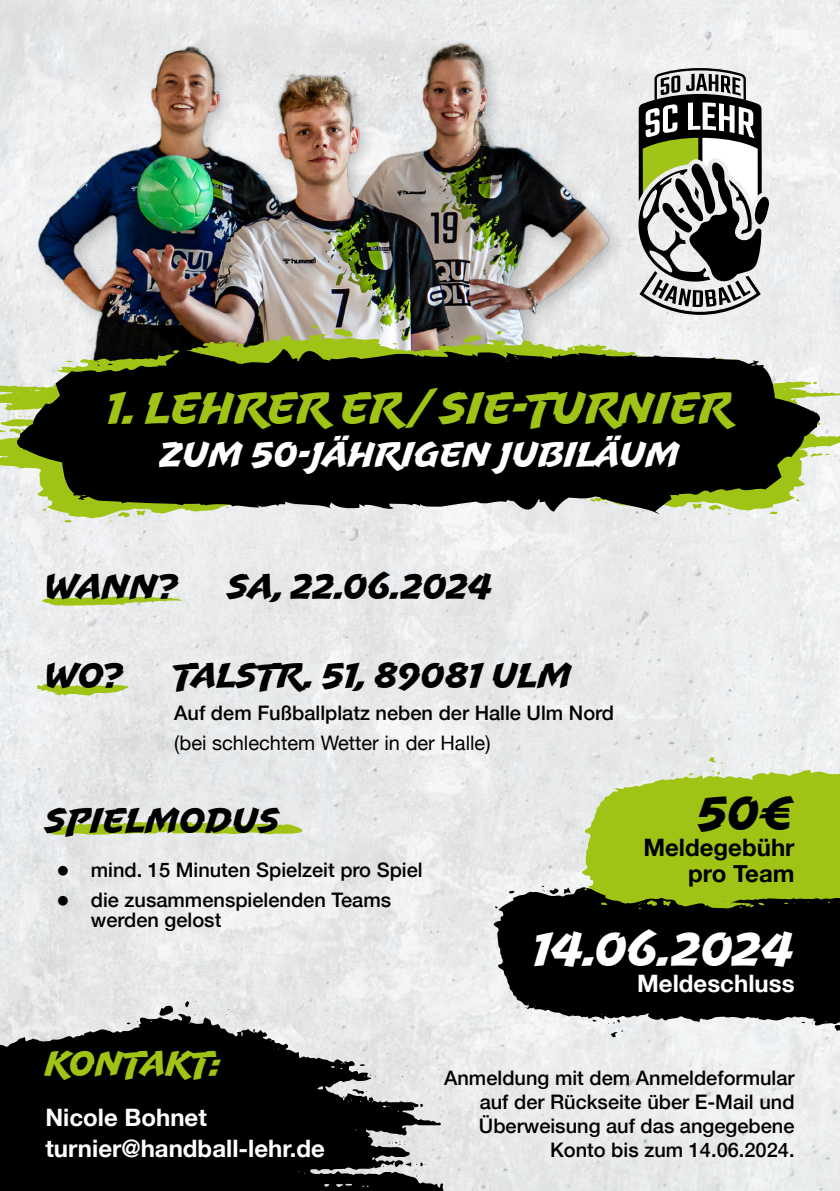
<style>
.page{position:relative;width:840px;height:1191px;background:#fff}
.page>*{position:absolute;margin:0;border:0;box-sizing:border-box;transform-origin:0 0}
.t1{font:48px "Uppercut Angle";color:#fff}
.t2{font:48px "Uppercut Angle";color:#000}
.t3{font:45.8px "Uppercut Angle";color:#a0c416}
.t4{font:36px "Uppercut Angle";color:#000}
.t5{font:36px "Uppercut Angle";color:#fff}
.t6{font:36px "Uppercut Angle";color:#a0c416}
.t7{font:700 24px/31px "Helvetica Neue";color:#fff}
.t8{font:700 24px/26px "Helvetica Neue";color:#000;text-align:right}
.t9{font:500 20px/24px "Helvetica Neue";color:#000;text-align:right}
.t10{font:20px "Helvetica Neue";color:#000}
.s1{font-weight:700}
</style>
<div class="page">
<img style="left:0;top:0;width:839px;height:1191px">
<img style="left:18px;top:3px;width:608px;height:316px">
<svg style="left:25px;top:316px;width:814px;height:206px;fill:#ebedef"></svg>
<svg style="left:821px;top:453px;width:8px;height:4px"></svg>
<svg style="left:0;top:319px;width:812px;height:194px;background:#b9b9ae"></svg>
<svg style="left:333px;top:328px;width:20px;height:9px"></svg>
<svg style="left:311px;top:324px;width:7px;height:5px"></svg>
<svg style="left:0;top:428px;width:15px;height:6px"></svg>
<svg style="left:257px;top:328px;width:3px;height:5px"></svg>
<svg style="left:8px;top:414px;width:7px;height:4px"></svg>
<svg style="left:15px;top:339px;width:806px;height:182px;background:#373a29"></svg>
<svg style="left:493px;top:857px;width:346px;height:169px;background:#2a2b2b"></svg>
<svg style="left:833px;top:1025px;width:6px;height:7px"></svg>
<svg style="left:508px;top:891px;width:6px;height:3px"></svg>
<svg style="left:610px;top:1030px;width:13px;height:7px"></svg>
<svg style="left:541px;top:885px;width:29px;height:9px"></svg>
<svg style="left:608px;top:1019px;width:11px;height:5px"></svg>
<svg style="left:581px;top:762px;width:258px;height:159px;background:#96b130"></svg>
<svg style="left:662px;top:900px;width:8px;height:6px"></svg>
<svg style="left:600px;top:902px;width:7px;height:3px"></svg>
<svg style="left:748px;top:902px;width:15px;height:5px"></svg>
<svg style="left:708px;top:757px;width:14px;height:7px"></svg>
<svg style="left:638px;top:900px;width:18px;height:9px"></svg>
<svg style="left:706px;top:770px;width:13px;height:4px"></svg>
<svg style="left:0;top:1013px;width:444px;height:178px;background:#3a3a3a"></svg>
<svg style="left:159px;top:1005px;width:14px;height:10px"></svg>
<svg style="left:185px;top:1001px;width:4px;height:6px"></svg>
<svg style="left:359px;top:1064px;width:6px;height:2px"></svg>
<svg style="left:420px;top:1103px;width:3px;height:4px"></svg>
<svg style="left:226px;top:1009px;width:3px;height:6px"></svg>
<svg style="left:394px;top:1159px;width:32px;height:8px"></svg>
<svg style="left:388px;top:1140px;width:16px;height:5px"></svg>
<svg style="left:352px;top:1089px;width:14px;height:5px"></svg>
<svg style="left:370px;top:1074px;width:5px;height:3px"></svg>
<svg style="left:37px;top:821px;width:283px;height:15px;background:#c0d475"></svg>
<svg style="left:41px;top:596px;width:141px;height:10px"></svg>
<svg style="left:36px;top:683px;width:93px;height:13px"></svg>
<svg style="left:635px;top:68px;width:133px;height:247px"></svg>
<h2 class="t3" style="left:108px;top:381px;width:626px">1. LEHRER ER / SIE-TURNIER</h2>
<h3 class="t5" style="left:160px;top:434px;width:521px">ZUM 50-JÄHRIGEN JUBILÄUM</h3>
<h3 class="t4" style="left:45px;top:565px;width:135px">WANN?</h3>
<h3 class="t4" style="left:228px;top:565px;width:266px">SA, 22.06.2024</h3>
<h3 class="t4" style="left:45px;top:655px;width:80px">WO?</h3>
<h3 class="t4" style="left:174px;top:655px;width:399px">TALSTR. 51, 89081 ULM</h3>
<p class="t9" style="left:174px;top:699px;width:441px">Auf dem Fußballplatz neben der Halle Ulm Nord</p>
<p class="t10" style="left:174px;top:728px;width:317px">(bei schlechtem Wetter in der Halle)</p>
<h3 class="t4" style="left:45px;top:799px;width:236px">SPIELMODUS</h3>
<p class="t9" style="left:57px;top:853px;width:367px;line-height:30px;text-align:left"><span class="s1">࡟</span> mind. 15 Minuten Spielzeit pro Spiel <span class="s1">࡟</span> die zusammenspielenden Teams</p>
<p class="t9" style="left:91px;top:906px;width:132px">werden gelost</p>
<h1 class="t2" style="left:697px;top:785px;width:98px">50€</h1>
<p class="t8" style="left:643px;top:835px;width:153px">Meldegebühr pro Team</p>
<h1 class="t1" style="left:533px;top:921px;width:262px">14.06.2024</h1>
<p class="t7" style="left:636px;top:969px;width:159px">Meldeschluss</p>
<h3 class="t6" style="left:45px;top:1042px;width:178px">KONTAKT:</h3>
<p class="t7" style="left:45px;top:1102px;width:281px">Nicole Bohnet turnier@handball-lehr.de</p>
<p class="t9" style="left:444px;top:1064px;width:352px">Anmeldung mit dem Anmeldeformular auf der Rückseite über E-Mail und<br>Überweisung auf das angegebene<br>Konto bis zum 14.06.2024.</p>
</div>
